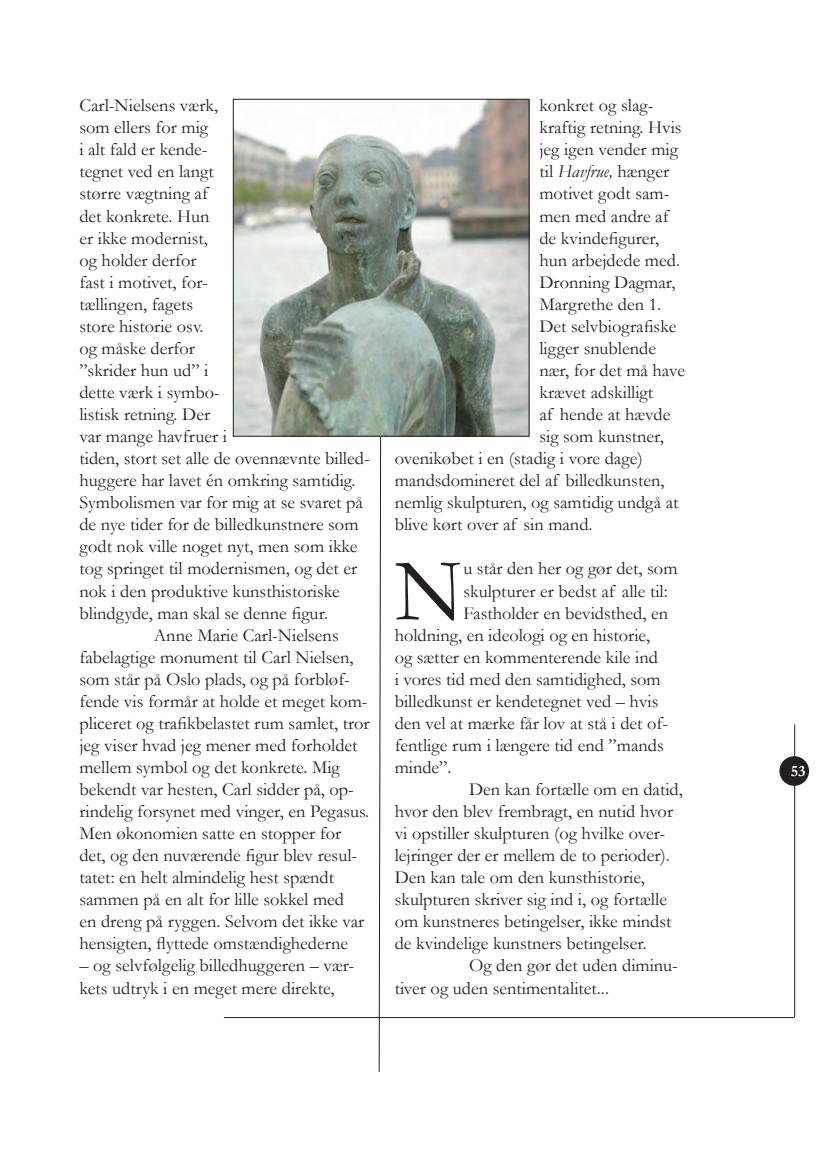
<style>
.page{position:relative;width:834px;height:1176px;background:#fff}
.page>*{position:absolute;margin:0;border:0;box-sizing:border-box;transform-origin:0 0}
.drop_cap{font:89.08px "Garamond";color:#231f20}
.Almindelig_tekst_med{font:18.38px/22.1px "Garamond";color:#231f20}
.drop_cap-2{font:18.38px "Garamond";color:#231f20}
.t1{font:700 15.75px "Garamond";color:#fff}
.s1{font-style:italic}
</style>
<div class="page">
<hr style="left:224px;top:1017px;width:570px;height:1px;background:#231f20">
<hr style="left:794px;top:724px;width:1px;height:293px;background:#231f20">
<div style="left:780px;top:757px;width:28px;height:28px;background:#231f20;border-radius:50%"></div>
<div style="left:779px;top:756px;width:29px;height:30px;border:2px solid #231f20;border-radius:50%"></div>
<svg style="left:378px;top:437px;width:4px;height:635px"></svg>
<img style="left:235px;top:101px;width:292px;height:334px">
<div style="left:233px;top:99px;width:296px;height:338px;border:1px solid #231f20"></div>
<p class="Almindelig_tekst_med" style="left:79px;top:94px;width:292px">Carl-Nielsens værk,<br>som ellers for mig<br>i alt fald er kende-<br>tegnet ved en langt<br>større vægtning af<br>det kon-krete. Hun<br>er ikke modernist,<br>og holder derfor<br>fast i motivet, for-<br>tællingen, fagets<br>store historie osv.<br>og måske derfor<br>”skrider hun ud” i<br>dette værk i symbo-<br>listisk retning. Der<br>var mange havfruer i<br>tiden, stort set alle de ovennævnte billed&shy;huggere har lavet én omkring samtidig.<br>Symbolismen var for mig at se svaret på de nye tider for de billedkunstnere som godt nok ville noget nyt, men som ikke tog springet til modernismen, og det er nok i den produktive kunsthistoriske blindgyde, man skal se denne figur.</p>
<p class="Almindelig_tekst_med" style="left:79px;top:623px;width:292px;text-indent:74px">Anne Marie Carl-Nielsens fabelagtige monument til Carl Nielsen, som står på Oslo plads, og på forbløf&shy;fende vis formår at holde et meget kom&shy;pliceret og trafikbelastet rum samlet, tror jeg viser hvad jeg mener med forholdet mellem symbol og det kon-krete. Mig be-kendt var hesten, Carl sidder på, op&shy;rindelig forsynet med vinger, en Pegasus.<br>Men økonomien satte en stopper for det, og den nuværende figur blev resul&shy;tatet: en helt almindelig hest spændt sammen på en alt for lille sokkel med<br>en dreng på ryggen. Selvom det ikke var hensigten, flyttede omstændig-hederne</p>
<p class="Almindelig_tekst_med" style="left:79px;top:954px;width:276px">– og selvfølgelig billedhuggeren – vær&shy;kets udtryk i en meget mere direkte,</p>
<p class="Almindelig_tekst_med" style="left:539px;top:94px;width:116px">kon-kret og slag-</p>
<p class="Almindelig_tekst_med" style="left:539px;top:116px;width:144px">kraftig retning. Hvis</p>
<p class="Almindelig_tekst_med" style="left:539px;top:138px;width:140px">jeg igen vender mig</p>
<p class="Almindelig_tekst_med" style="left:539px;top:160px;width:131px">til <span class="s1">Havfrue,</span> hænger</p>
<p class="Almindelig_tekst_med" style="left:539px;top:182px;width:132px">motivet godt sam-</p>
<p class="Almindelig_tekst_med" style="left:539px;top:204px;width:131px">men med andre af</p>
<p class="Almindelig_tekst_med" style="left:539px;top:226px;width:121px">de kvindefigurer,</p>
<p class="Almindelig_tekst_med" style="left:539px;top:248px;width:142px">hun arbejdede med.</p>
<p class="Almindelig_tekst_med" style="left:539px;top:270px;width:138px">Dronning Dagmar,</p>
<p class="Almindelig_tekst_med" style="left:539px;top:292px;width:123px">Margrethe den 1.</p>
<p class="Almindelig_tekst_med" style="left:539px;top:314px;width:138px">Det selvbiografiske</p>
<p class="Almindelig_tekst_med" style="left:539px;top:337px;width:118px">ligger snublende</p>
<p class="Almindelig_tekst_med" style="left:539px;top:359px;width:147px">nær, for det må have</p>
<p class="Almindelig_tekst_med" style="left:539px;top:381px;width:115px">krævet adskilligt</p>
<p class="Almindelig_tekst_med" style="left:539px;top:403px;width:132px">af hende at hævde</p>
<p class="Almindelig_tekst_med" style="left:539px;top:425px;width:126px">sig som kunst-ner,</p>
<p class="Almindelig_tekst_med" style="left:394px;top:447px;width:250px">ovenikøbet i en (stadig i vore dage)</p>
<p class="Almindelig_tekst_med" style="left:394px;top:469px;width:271px">mandsdomineret del af billedkunsten,</p>
<p class="Almindelig_tekst_med" style="left:394px;top:491px;width:285px">nemlig skulpturen, og samtidig undgå at</p>
<p class="Almindelig_tekst_med" style="left:394px;top:513px;width:199px">blive kørt over af sin mand.</p>
<p class="drop_cap" style="left:394px;top:531px;width:70px">N</p>
<p class="drop_cap-2" style="left:463px;top:556px;width:215px">u står den her og gør det, som</p>
<p class="drop_cap-2" style="left:463px;top:578px;width:206px">skulpturer er bedst af alle til:</p>
<p class="drop_cap-2" style="left:463px;top:600px;width:206px">Fastholder en bevidsthed, en</p>
<p class="drop_cap-2" style="left:394px;top:622px;width:257px">holdning, en ideologi og en historie,</p>
<p class="drop_cap-2" style="left:394px;top:644px;width:265px">og sætter en kommenterende kile ind</p>
<p class="drop_cap-2" style="left:394px;top:666px;width:267px">i vores tid med den samtidighed, som</p>
<p class="drop_cap-2" style="left:394px;top:688px;width:265px">billedkunst er kendetegnet ved – hvis</p>
<p class="drop_cap-2" style="left:394px;top:711px;width:275px">den vel at mærke får lov at stå i det of-</p>
<p class="drop_cap-2" style="left:394px;top:733px;width:270px">fentlige rum i længere tid end ”mands</p>
<p class="drop_cap-2" style="left:394px;top:755px;width:58px">minde”.</p>
<p class="Almindelig_tekst_med" style="left:394px;top:778px;width:289px;text-indent:74px">Den kan fortælle om en datid, hvor den blev frembragt, en nutid hvor vi opstiller skulpturen (og hvilke over&shy;lejringer der er mellem de to perioder).<br>Den kan tale om den kunsthistorie, skulpturen skriver sig ind i, og fortælle om kunstneres be-tingelser, ikke mindst de kvindelige kunstners betingelser.</p>
<p class="Almindelig_tekst_med" style="left:394px;top:954px;width:284px;text-indent:74px">Og den gør det uden diminu&shy;tiver og uden sentimentalitet...</p>
<p class="t1" style="left:790px;top:760px;width:16px">53</p>
</div>
